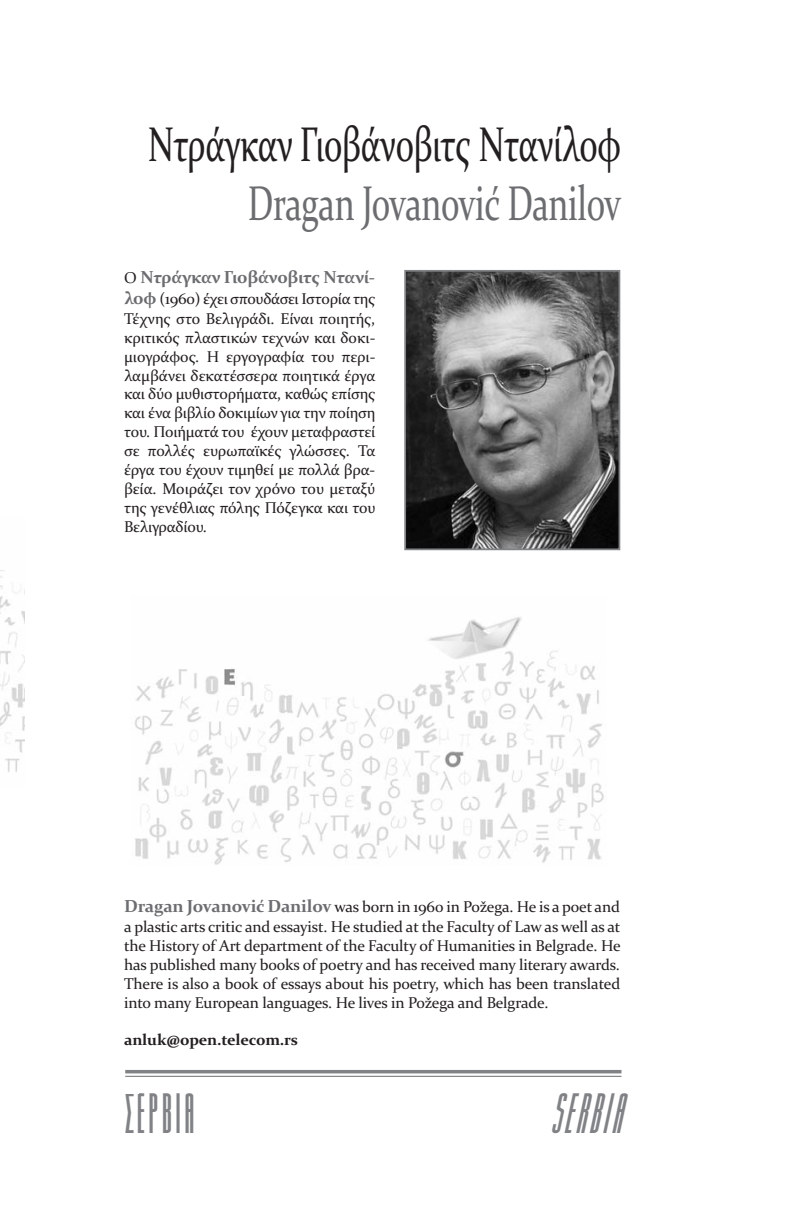
<style>
.page{position:relative;width:794px;height:1216px;background:#fff}
.page>*{position:absolute;margin:0;border:0;box-sizing:border-box;transform-origin:0 0}
.t1{font:49px "Constantia";letter-spacing:-.01em;color:#231f20;scale:.7 1}
.t2{font:49px "Constantia";letter-spacing:-.01em;color:#6c6d70;scale:.7 1}
.t3{font:700 49px "CF Anteus Greek";letter-spacing:.05em;color:#808285}
.t4{font:italic 700 49px "CF Anteus Greek";color:#808285}
.t5{font:700 17.5px "Constantia";letter-spacing:-.01em;color:#6c6d70}
.t6{font:15.75px/18.9px "Constantia";letter-spacing:-.01em;color:#231f20;text-align:justify}
.t7{font:700 15.75px "Constantia";letter-spacing:-.01em;color:#231f20}
.s1{font-weight:400;font-size:15.75px;color:#231f20}
.s2{font-weight:700;font-size:17.5px;color:#6c6d70}
</style>
<div class="page">
<div style="left:125px;top:1075px;width:14px;height:17px;background:#86888b"></div>
<svg style="left:125px;top:1070px;width:496px;height:3px"></svg>
<hr style="left:125px;top:1075px;width:496px;height:1px;background:#808285">
<div style="left:125px;top:1077px;width:14px;height:16px;background:#fff"></div>
<img style="left:407px;top:273px;width:210px;height:274px">
<div style="left:404px;top:270px;width:216px;height:280px;border:2px solid #808285"></div>
<img style="left:0;top:570px;width:25px;height:202px">
<img style="left:134px;top:617px;width:470px;height:248px">
<h1 class="t1" style="left:148px;top:115px;width:677px">Ντράγκαν Γιοβάνοβιτς Ντανίλοφ</h1>
<h1 class="t2" style="left:248px;top:174px;width:535px">Dragan Jovanović Danilov</h1>
<p class="t5" style="left:124px;top:267px;width:252px"><span class="s1">Ο</span> Ντράγκαν Γιοβάνοβιτς Ντανί-</p>
<p class="t6" style="left:124px;top:289px;width:253px"><span class="s2">λοφ</span> (1960) έχει σπουδάσει Ιστορία της Τέχνης στο Βελιγράδι. Είναι ποιητής, κριτικός πλαστικών τεχνών και δοκι&shy;μιογράφος. Η εργογραφία του περι&shy;λαμβάνει δεκατέσσερα ποιητικά έργα και δύο μυθιστορήματα, καθώς επίσης και ένα βιβλίο δοκιμίων για την ποίηση του. Ποιήματά του έχουν μεταφραστεί σε πολλές ευρωπαϊκές γλώσσες. Τα έργα του έχουν τιμηθεί με πολλά βρα&shy;βεία. Μοιράζει τον χρόνο του μεταξύ της γενέθλιας πόλης Πόζεγκα και του Βελιγραδίου.</p>
<p class="t6" style="left:124px;top:897px;width:498px"><span class="s2">Dragan Jovanović Danilov</span> was born in 1960 in Požega. He is a poet and a plastic arts critic and essayist. He studied at the Faculty of Law as well as at the History of Art department of the Faculty of Humanities in Belgrade. He has published many books of poetry and has received many literary awards.<br>There is also a book of essays about his poetry, which has been translated into many European languages. He lives in Požega and Belgrade.</p>
<p class="t7" style="left:124px;top:1030px;width:176px">anluk@open.telecom.rs</p>
<h1 class="t3" style="left:125px;top:1089px;width:71px">ΣΕΡΒΙΑ</h1>
<h1 class="t4" style="left:550px;top:1089px;width:84px">SERBIA</h1>
</div>
